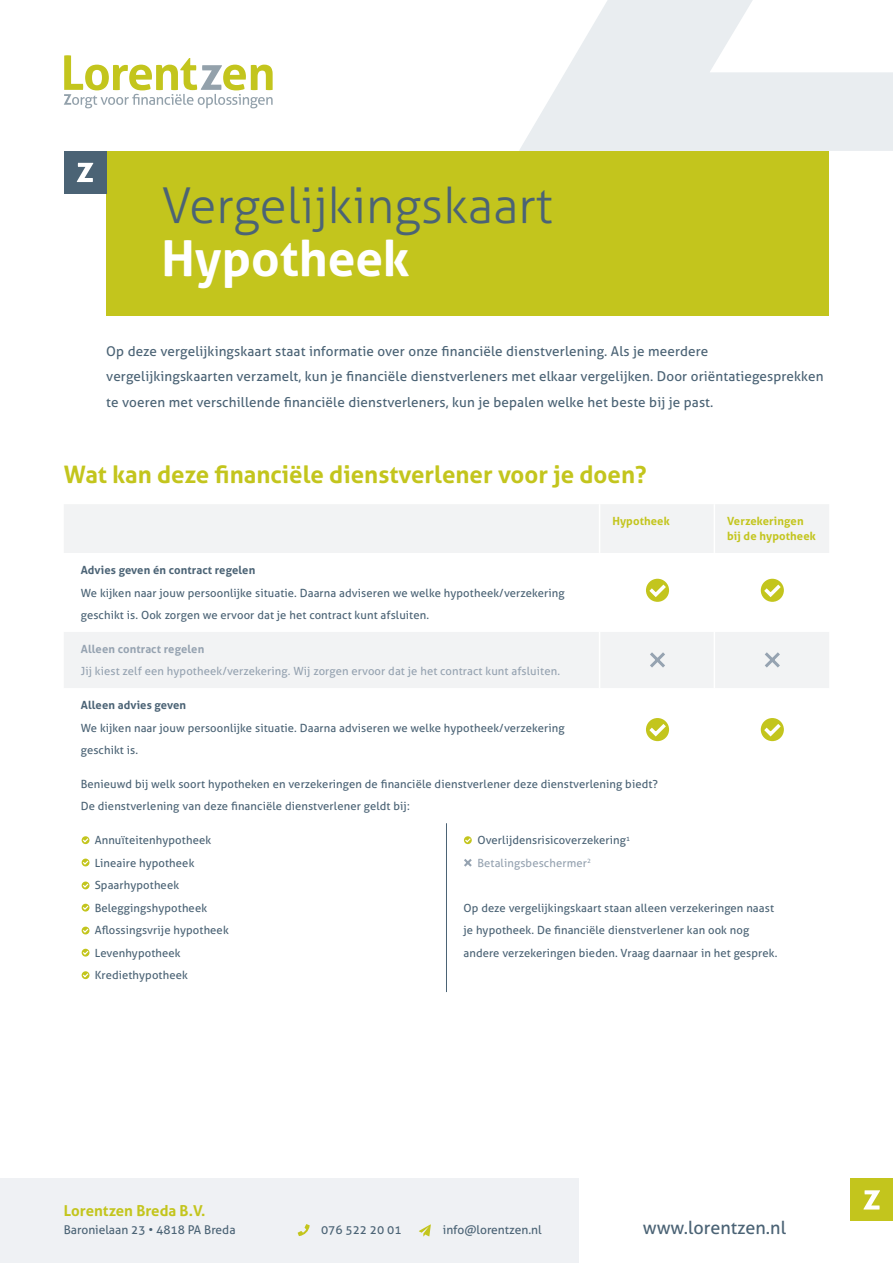
<style>
.page{position:relative;width:893px;height:1263px;background:#fff}
.page>*{position:absolute;margin:0;border:0;box-sizing:border-box;transform-origin:0 0}
.t1{font:300 49.5px "Aller";color:#4b6375}
.t2{font:700 49.5px "Aller";color:#fff}
.t3{font:700 24px "Aller";color:#c3c51d}
.t4{font:18px "Aller";color:#4b6375}
.t5{font:700 15px "Aller";color:#c3c51d}
.t6{font:13.5px/25.5px "Aller";letter-spacing:.01em;color:#4b6375}
.t7{font:12px "Aller";color:#4b6375}
.t8{font:11.25px/22.5px "Aller";letter-spacing:.01em;color:#4b6375}
.t9{font:11.25px "Aller";letter-spacing:.01em;color:#96a3b1}
.t10{font:700 11.25px "Aller";letter-spacing:.01em;color:#4b6375}
.t11{font:700 11.25px/15px "Aller";letter-spacing:.01em;color:#c3c51d}
.t12{font:700 11.25px "Aller";letter-spacing:.01em;color:#96a3b1}
.s1{color:#96a3b1}
</style>
<div class="page">
<div style="left:64px;top:504px;width:765px;height:49px;background:#f2f3f4"></div>
<svg style="left:64px;top:578px;width:765px;height:164px"></svg>
<hr style="left:599px;top:504px;width:1px;height:49px;background:#fff">
<hr style="left:599px;top:553px;width:1px;height:79px;background:#fff">
<hr style="left:599px;top:632px;width:1px;height:56px;background:#fff">
<hr style="left:599px;top:688px;width:1px;height:79px;background:#fff">
<hr style="left:714px;top:504px;width:1px;height:49px;background:#fff">
<hr style="left:714px;top:553px;width:1px;height:79px;background:#fff">
<hr style="left:714px;top:632px;width:1px;height:56px;background:#fff">
<hr style="left:446px;top:823px;width:1px;height:169px;background:#4b6375">
<svg style="left:64px;top:55px;width:209px;height:53px"></svg>
<svg style="left:519px;top:0;width:374px;height:151px;fill:#e9edf0"></svg>
<div style="left:106px;top:151px;width:723px;height:165px;background:#c3c51d"></div>
<div style="left:64px;top:151px;width:42px;height:43px;background:#4b6375"></div>
<svg style="left:77px;top:163px;width:16px;height:19px"></svg>
<div style="left:850px;top:1179px;width:43px;height:42px;background:#c3c51d"></div>
<svg style="left:863px;top:1190px;width:17px;height:19px"></svg>
<div style="left:0;top:1179px;width:578px;height:84px;background:#eff1f4"></div>
<svg style="left:298px;top:1224px;width:12px;height:12px"></svg>
<svg style="left:419px;top:1224px;width:12px;height:12px"></svg>
<svg style="left:464px;top:859px;width:8px;height:8px"></svg>
<div style="left:761px;top:579px;width:23px;height:23px;background:#c3c51d;border-radius:50%"></div>
<svg style="left:760px;top:581px;width:24px;height:19px"></svg>
<div style="left:761px;top:718px;width:23px;height:23px;background:#c3c51d;border-radius:50%"></div>
<svg style="left:760px;top:720px;width:24px;height:19px"></svg>
<svg style="left:464px;top:837px;width:8px;height:6px"></svg>
<svg style="left:82px;top:837px;width:8px;height:6px"></svg>
<svg style="left:82px;top:859px;width:8px;height:7px"></svg>
<svg style="left:82px;top:882px;width:8px;height:7px"></svg>
<svg style="left:82px;top:904px;width:8px;height:7px"></svg>
<svg style="left:82px;top:927px;width:8px;height:7px"></svg>
<svg style="left:82px;top:949px;width:8px;height:7px"></svg>
<svg style="left:82px;top:972px;width:8px;height:6px"></svg>
<div style="left:646px;top:579px;width:23px;height:23px;background:#c3c51d;border-radius:50%"></div>
<svg style="left:646px;top:581px;width:24px;height:19px"></svg>
<svg style="left:646px;top:718px;width:23px;height:23px"></svg>
<svg style="left:646px;top:720px;width:24px;height:19px"></svg>
<svg style="left:647px;top:649px;width:21px;height:22px"></svg>
<svg style="left:761px;top:649px;width:22px;height:22px"></svg>
<h1 class="t1" style="left:162px;top:176px;width:392px">Vergelijkingskaart</h1>
<h1 class="t2" style="left:162px;top:228px;width:250px">Hypotheek</h1>
<p class="t6" style="left:106px;top:338px;width:719px">Op deze vergelijkingskaart staat informatie over onze financiële dienstverlening. Als je meerdere vergelijkingskaarten verzamelt, kun je financiële dienstverleners met elkaar vergelijken. Door oriëntatiegesprekken te voeren met verschillende financiële dienstverleners, kun je bepalen welke het beste bij je past.</p>
<h2 class="t3" style="left:64px;top:459px;width:584px">Wat kan deze financiële dienstverlener voor je doen?</h2>
<p class="t11" style="left:612px;top:514px;width:59px">Hypotheek</p>
<p class="t11" style="left:727px;top:514px;width:90px">Verzekeringen bij de hypotheek</p>
<p class="t10" style="left:81px;top:563px;width:176px">Advies geven én contract regelen</p>
<p class="t8" style="left:81px;top:581px;width:485px">We kijken naar jouw persoonlijke situatie. Daarna adviseren we welke hypotheek/verzekering geschikt is. Ook zorgen we ervoor dat je het contract kunt afsluiten.</p>
<p class="t12" style="left:81px;top:642px;width:125px">Alleen contract regelen</p>
<p class="t9" style="left:81px;top:664px;width:481px">Jij kiest zelf een hypotheek/verzekering. Wij zorgen ervoor dat je het contract kunt afsluiten.</p>
<p class="t10" style="left:81px;top:698px;width:107px">Alleen advies geven</p>
<p class="t8" style="left:81px;top:716px;width:485px">We kijken naar jouw persoonlijke situatie. Daarna adviseren we welke hypotheek/verzekering geschikt is.</p>
<p class="t8" style="left:81px;top:773px;width:579px">Benieuwd bij welk soort hypotheken en verzekeringen de financiële dienstverlener deze dienstverlening biedt?<br>De dienstverlening van deze financiële dienstverlener geldt bij:</p>
<p class="t8" style="left:95px;top:829px;width:136px">Annuïteitenhypotheek<br>Lineaire hypotheek<br>Spaarhypotheek<br>Beleggingshypotheek<br>Aflossingsvrije hypotheek<br>Levenhypotheek<br>Krediethypotheek</p>
<p class="t8" style="left:477px;top:829px;width:154px">Overlijdensrisicoverzekering<sup>1<br></sup><span class="s1">Betalingsbeschermer</span><sup>2</sup></p>
<p class="t8" style="left:463px;top:896px;width:315px">Op deze vergelijkingskaart staan alleen verzekeringen naast je hypotheek. De financiële dienstverlener kan ook nog andere verzekeringen bieden. Vraag daarnaar in het gesprek.</p>
<h3 class="t5" style="left:64px;top:1201px;width:143px">Lorentzen Breda B.V.</h3>
<p class="t7" style="left:64px;top:1222px;width:173px">Baronielaan 23 • 4818 PA Breda</p>
<p class="t7" style="left:321px;top:1222px;width:82px">076 522 20 01</p>
<p class="t7" style="left:443px;top:1222px;width:100px">info@lorentzen.nl</p>
<h3 class="t4" style="left:643px;top:1217px;width:145px">www.lorentzen.nl</h3>
</div>
